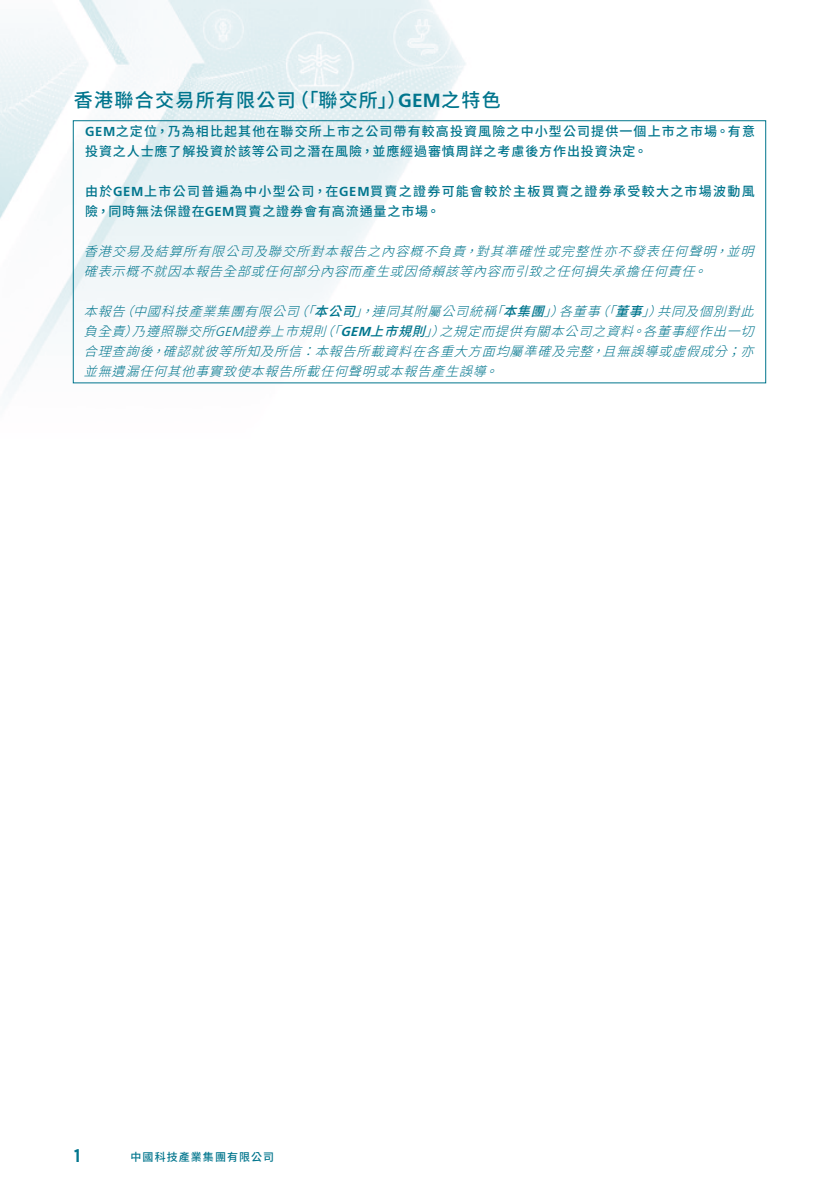
<style>
.page{position:relative;width:840px;height:1191px;background:#fff}
.page>*{position:absolute;margin:0;border:0;box-sizing:border-box;transform-origin:0 0}
.Heading_2{font:500 19px "Source Han Sans TC";letter-spacing:.07em;color:#00758d}
.t1{font:700 18px "URWDIN Cond";color:#00758d}
.Body_Text{font:italic 300 13px/20px "Source Han Sans TC";color:#00758d}
.Body_Text-2{font:500 13px/20px "Source Han Sans TC";letter-spacing:.085em;color:#00758d}
.t2{font:500 11px "Source Han Sans TC";letter-spacing:.095em;color:#00758d}
.s1{font-family:"Frutiger LT Std";font-weight:700}
.s2{font-weight:500}
.s3{font-family:"Frutiger LT Std"}
</style>
<div class="page">
<img style="left:0;top:0;width:767px;height:391px">
<div style="left:73px;top:120px;width:692px;height:263px;border:1px solid #00758d"></div>
<p class="Heading_2" style="left:74px;top:90px;width:428px">香港聯合交易所有限公司（「聯交所」）<span class="s1">GEM</span>之特色</p>
<p class="Body_Text-2" style="left:85px;top:121px;width:671px"><span class="s1">GEM</span>之定位，乃為相比起其他在聯交所上市之公司帶有較高投資風險之中小型公司提供一個上市之市場。有意投資之人士應了解投資於該等公司之潛在風險，並應經過審慎周詳之考慮後方作出投資決定。</p>
<p class="Body_Text-2" style="left:85px;top:181px;width:670px">由於<span class="s1">GEM</span>上市公司普遍為中小型公司，在<span class="s1">GEM</span>買賣之證券可能會較於主板買賣之證券承受較大之市場波動風險，同時無法保證在<span class="s1">GEM</span>買賣之證券會有高流通量之市場。</p>
<p class="Body_Text" style="left:84px;top:241px;width:680px">香港交易及結算所有限公司及聯交所對本報告之內容概不負責，對其準確性或完整性亦不發表任何聲明，並明確表示概不就因本報告全部或任何部分內容而產生或因倚賴該等內容而引致之任何損失承擔任何責任。</p>
<p class="Body_Text" style="left:84px;top:301px;width:680px;text-align:justify">本報告（中國科技產業集團有限公司（「<span class="s2">本公司</span>」，連同其附屬公司統稱「<span class="s2">本集團</span>」）各董事（「<span class="s2">董事</span>」）共同及個別對此負全責）乃遵照聯交所<span class="s3">G E M</span>證券上市規則（「<span class="s1">G E M</span><span class="s2">上市規則</span>」）之規定而提供有關本公司之資料。各董事經作出一切合理查詢後，確認就彼等所知及所信：本報告所載資料在各重大方面均屬準確及完整，且無誤導或虛假成分；亦並無遺漏任何其他事實致使本報告所載任何聲明或本報告產生誤導。</p>
<h2 class="t1" style="left:74px;top:1143px;width:9px">1</h2>
<p class="t2" style="left:130px;top:1151px;width:145px">中國科技產業集團有限公司</p>
</div>
